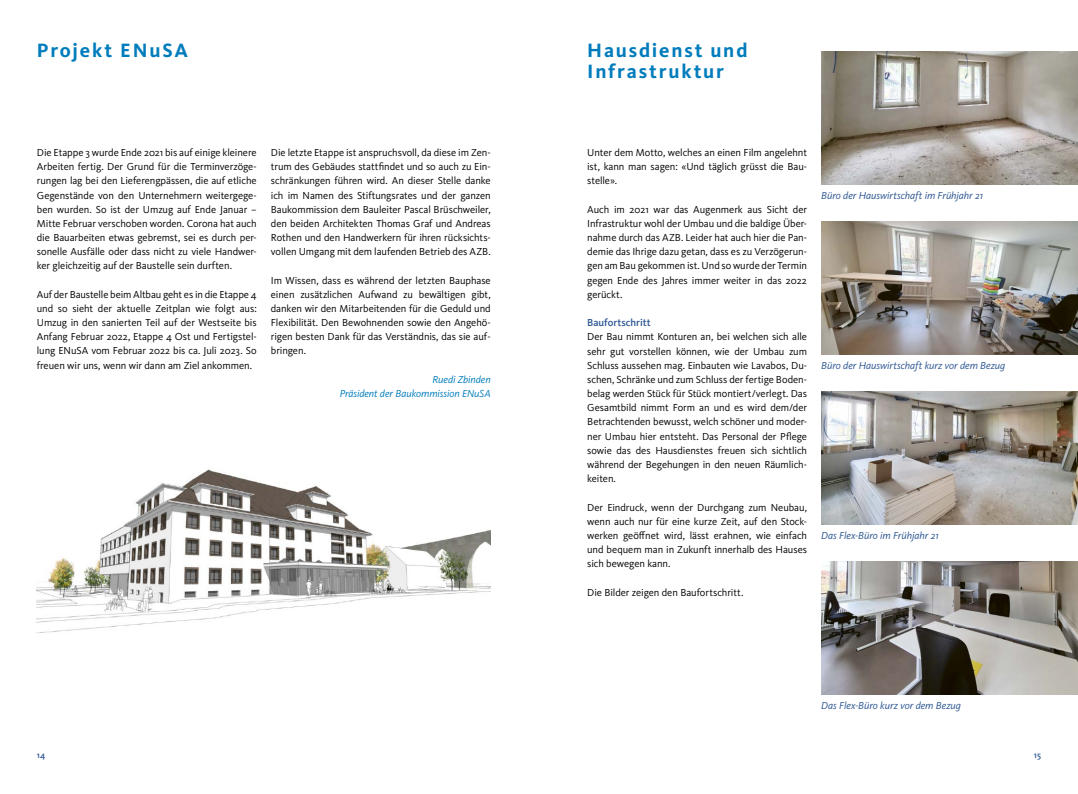
<style>
.page{position:relative;width:1078px;height:794px;background:#fff}
.page>*{position:absolute;margin:0;border:0;box-sizing:border-box;transform-origin:0 0}
.t1{font:700 20px/21px "Kievit OT";letter-spacing:.09em;color:#007cbc}
.t2{font:10.5px/14.2px "Kievit OT";letter-spacing:-.01em;color:#000;text-align:justify}
.t3{font:italic 10.5px "Kievit OT";letter-spacing:-.01em;color:#2a5491}
.t4{font:italic 10.5px/14.2px "Kievit OT";letter-spacing:-.005em;color:#007cbc;text-align:right}
.t5{font:500 10.5px "Kievit OT";letter-spacing:-.005em;color:#2a5491}
.t6{font:500 9px "Kievit OT";color:#2a5491}
</style>
<div class="page">
<img style="left:37px;top:469px;width:453px;height:164px">
<img style="left:821px;top:51px;width:256px;height:133px">
<img style="left:821px;top:221px;width:256px;height:133px">
<img style="left:821px;top:391px;width:256px;height:133px">
<img style="left:821px;top:561px;width:256px;height:133px">
<h1 class="t1" style="left:37px;top:40px;width:153px">Projekt ENuSA</h1>
<p class="t2" style="left:37px;top:145px;width:221px">Die Etappe 3 wurde Ende 2021 bis auf einige kleinere Arbeiten fertig. Der Grund für die Terminverzöge&shy;rungen lag bei den Lieferengpässen, die auf etliche Gegenstände von den Unternehmern weitergege&shy;ben wurden. So ist der Umzug auf Ende Januar – Mitte Februar verschoben worden. Corona hat auch die Bauarbeiten etwas gebremst, sei es durch per&shy;sonelle Ausfälle oder dass nicht zu viele Handwer&shy;ker gleichzeitig auf der Baustelle sein durften.</p>
<p class="t2" style="left:37px;top:287px;width:221px">Auf der Baustelle beim Altbau geht es in die Etappe 4 und so sieht der aktuelle Zeitplan wie folgt aus:<br>Umzug in den sanierten Teil auf der Westseite bis Anfang Februar 2022, Etappe 4 Ost und Fertigstel&shy;lung ENuSA vom Februar 2022 bis ca. Juli 2023. So freuen wir uns, wenn wir dann am Ziel ankommen.</p>
<p class="t2" style="left:271px;top:145px;width:221px">Die letzte Etappe ist anspruchsvoll, da diese im Zen&shy;trum des Gebäudes stattfindet und so auch zu Ein&shy;schränkungen führen wird. An dieser Stelle danke ich im Namen des Stiftungsrates und der ganzen Baukommission dem Bauleiter Pascal Brüschweiler, den beiden Architekten Thomas Graf und Andreas Rothen und den Handwerkern für ihren rücksichts&shy;vollen Umgang mit dem laufenden Betrieb des AZB.</p>
<p class="t2" style="left:271px;top:273px;width:221px">Im Wissen, dass es während der letzten Bauphase einen zusätzlichen Aufwand zu bewältigen gibt, danken wir den Mitarbeitenden für die Geduld und Flexibilität. Den Bewohnenden sowie den Angehö&shy;rigen besten Dank für das Verständnis, das sie auf&shy;bringen.</p>
<p class="t4" style="left:340px;top:372px;width:152px">Ruedi Zbinden<br>Präsident der Baukommission ENuSA</p>
<h1 class="t1" style="left:587px;top:40px;width:162px">Hausdienst und<br>Infrastruktur</h1>
<p class="t2" style="left:587px;top:145px;width:221px">Unter dem Motto, welches an einen Film angelehnt ist, kann man sagen: «Und täglich grüsst die Bau&shy;stelle».</p>
<p class="t2" style="left:587px;top:202px;width:221px">Auch im 2021 war das Augenmerk aus Sicht der Infrastruktur wohl der Umbau und die baldige Über&shy;nahme durch das AZB. Leider hat auch hier die Pan&shy;demie das Ihrige dazu getan, dass es zu Verzögerun&shy;gen am Bau gekommen ist. Und so wurde der Termin gegen Ende des Jahres immer weiter in das 2022 gerückt.</p>
<p class="t5" style="left:587px;top:317px;width:65px">Baufortschritt</p>
<p class="t2" style="left:587px;top:330px;width:221px">Der Bau nimmt Konturen an, bei welchen sich alle sehr gut vorstellen können, wie der Umbau zum Schluss aussehen mag. Einbauten wie Lavabos, Du&shy;schen, Schränke und zum Schluss der fertige Boden&shy;belag werden Stück für Stück montiert/verlegt. Das Gesamtbild nimmt Form an und es wird dem/der Betrachtenden bewusst, welch schöner und moder&shy;ner Umbau hier entsteht. Das Personal der Pflege sowie das des Hausdienstes freuen sich sichtlich während der Begehungen in den neuen Räumlich&shy;keiten.</p>
<p class="t2" style="left:587px;top:500px;width:221px">Der Eindruck, wenn der Durchgang zum Neubau, wenn auch nur für eine kurze Zeit, auf den Stock&shy;werken geöffnet wird, lässt erahnen, wie einfach und bequem man in Zukunft innerhalb des Hauses sich bewegen kann.</p>
<p class="t2" style="left:587px;top:585px;width:158px">Die Bilder zeigen den Baufortschritt.</p>
<p class="t3" style="left:821px;top:189px;width:163px">Büro der Hauswirtschaft im Frühjahr 21</p>
<p class="t3" style="left:821px;top:359px;width:185px">Büro der Hauswirtschaft kurz vor dem Bezug</p>
<p class="t3" style="left:821px;top:529px;width:119px">Das Flex-Büro im Frühjahr 21</p>
<p class="t3" style="left:821px;top:699px;width:141px">Das Flex-Büro kurz vor dem Bezug</p>
<p class="t6" style="left:37px;top:749px;width:10px">14</p>
<p class="t6" style="left:1033px;top:749px;width:9px">15</p>
</div>
